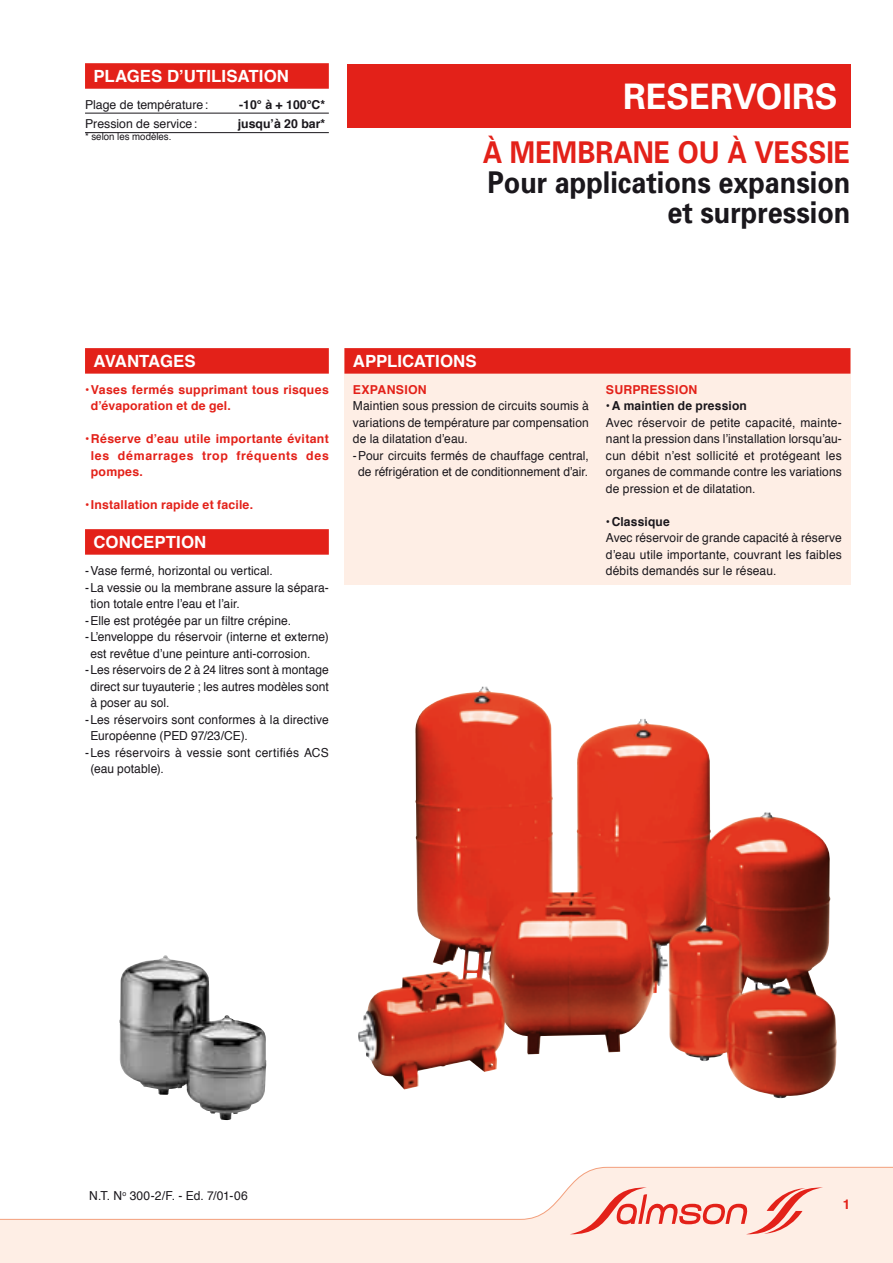
<style>
.page{position:relative;width:893px;height:1263px;background:#fff}
.page>*{position:absolute;margin:0;border:0;box-sizing:border-box;transform-origin:0 0}
.t1{font:700 35.25px "Univers";letter-spacing:-.005em;color:#fff}
.t2{font:700 30px/30px "Univers";color:#1a171c;text-align:right;scale:.9 1}
.t3{font:700 30px "Univers";color:#e32119;scale:.9 1}
.t4{font:700 16.8px "Helvetica";letter-spacing:.005em;color:#fff}
.t5{font:700 13.5px "Helvetica";color:#e32119}
.t6{font:12.45px/16.5px "Helvetica";letter-spacing:.005em;color:#1a171c;text-align:justify}
.t7{font:700 12.45px "Helvetica";letter-spacing:.015em;color:#1a171c}
.t8{font:700 12.3px/16.5px "Helvetica";letter-spacing:.02em;color:#e32119}
.t9{font:12.3px "Helvetica";color:#1a171c}
.t10{font:700 12.3px "Helvetica";color:#1a171c}
.t11{font:9.9px "Helvetica";color:#1a171c}
</style>
<div class="page">
<img style="left:358px;top:686px;width:479px;height:412px">
<img style="left:119px;top:955px;width:148px;height:165px">
<div style="left:344px;top:349px;width:506px;height:235px;background:#feeee5"></div>
<div style="left:85px;top:63px;width:244px;height:26px;background:#e32119"></div>
<hr style="left:85px;top:113px;width:244px;height:1px;background:#1a171c">
<hr style="left:85px;top:132px;width:244px;height:1px;background:#1a171c">
<div style="left:344px;top:348px;width:506px;height:26px;background:#e32119"></div>
<div style="left:85px;top:348px;width:244px;height:26px;background:#e32119"></div>
<div style="left:85px;top:529px;width:244px;height:26px;background:#e32119"></div>
<div style="left:347px;top:64px;width:503px;height:64px;background:#e32119"></div>
<svg style="left:0;top:1166px;width:893px;height:97px"></svg>
<h3 class="t4" style="left:94px;top:62px;width:197px">PLAGES D’UTILISATION</h3>
<p class="t9" style="left:85px;top:95px;width:125px">Plage de température:</p>
<p class="t10" style="left:239px;top:94px;width:88px">-10° à + 100°C*</p>
<p class="t9" style="left:85px;top:114px;width:114px">Pression de service:</p>
<p class="t10" style="left:238px;top:114px;width:89px">jusqu’à 20 bar*</p>
<p class="t11" style="left:85px;top:129px;width:88px">* selon les modèles.</p>
<h1 class="t1" style="left:623px;top:76px;width:216px">RESERVOIRS</h1>
<h2 class="t3" style="left:483px;top:134px;width:410px">À MEMBRANE OU À VESSIE</h2>
<h2 class="t2" style="left:487px;top:168px;width:405px">Pour applications expansion et surpression</h2>
<h3 class="t4" style="left:94px;top:347px;width:103px">AVANTAGES</h3>
<h3 class="t4" style="left:353px;top:347px;width:125px">APPLICATIONS</h3>
<p class="t8" style="left:91px;top:381px;width:239px;text-indent:-6px">• Vases fermés supprimant tous risques d’évaporation et de gel.</p>
<p class="t8" style="left:91px;top:431px;width:239px;text-align:justify;text-indent:-6px">• Réserve d’eau utile importante évitant les démarrages trop fréquents des pompes.</p>
<p class="t8" style="left:85px;top:497px;width:170px">• Installation rapide et facile.</p>
<h3 class="t4" style="left:94px;top:528px;width:114px">CONCEPTION</h3>
<p class="t6" style="left:85px;top:563px;width:189px">- Vase fermé, horizontal ou vertical.</p>
<p class="t6" style="left:90px;top:580px;width:240px;text-indent:-5px">- La vessie ou la membrane assure la sépara&shy;tion totale entre l’eau et l’air.</p>
<p class="t6" style="left:85px;top:613px;width:207px">- Elle est protégée par un filtre crépine.</p>
<p class="t6" style="left:90px;top:629px;width:240px;text-indent:-5px">- L’enveloppe du réservoir (interne et externe) est revêtue d’une peinture anti-corrosion.</p>
<p class="t6" style="left:90px;top:662px;width:240px;text-indent:-5px">- Les réservoirs de 2 à 24 litres sont à montage direct sur tuyauterie ; les autres modèles sont à poser au sol.</p>
<p class="t6" style="left:90px;top:711px;width:240px;text-indent:-5px">- Les réservoirs sont conformes à la directive<br>Européenne (PED 97/23/CE).</p>
<p class="t6" style="left:90px;top:744px;width:240px;text-indent:-5px">- Les réservoirs à vessie sont certifiés ACS (eau potable).</p>
<p class="t8" style="left:353px;top:381px;width:75px">EXPANSION</p>
<p class="t6" style="left:353px;top:398px;width:237px">Maintien sous pression de circuits soumis à variations de température par compensation de la dilatation d’eau.</p>
<p class="t6" style="left:353px;top:448px;width:238px;text-align:center">- Pour circuits fermés de chauffage central, de réfrigération et de conditionnement d’air.</p>
<p class="t8" style="left:606px;top:381px;width:93px">SURPRESSION</p>
<p class="t7" style="left:606px;top:396px;width:142px">• A maintien de pression</p>
<p class="t6" style="left:606px;top:415px;width:238px">Avec réservoir de petite capacité, mainte&shy;nant la pression dans l’installation lorsqu’au&shy;cun débit n’est sollicité et protégeant les organes de commande contre les variations de pression et de dilatation.</p>
<p class="t7" style="left:606px;top:511px;width:65px">• Classique</p>
<p class="t6" style="left:606px;top:530px;width:237px">Avec réservoir de grande capacité à réserve d’eau utile importante, couvrant les faibles débits demandés sur le réseau.</p>
<p class="t6" style="left:89px;top:1188px;width:160px">N.T. N<sup>o</sup> 300-2/F. - Ed. 7/01-06</p>
<p class="t5" style="left:843px;top:1193px;width:9px">1</p>
</div>
